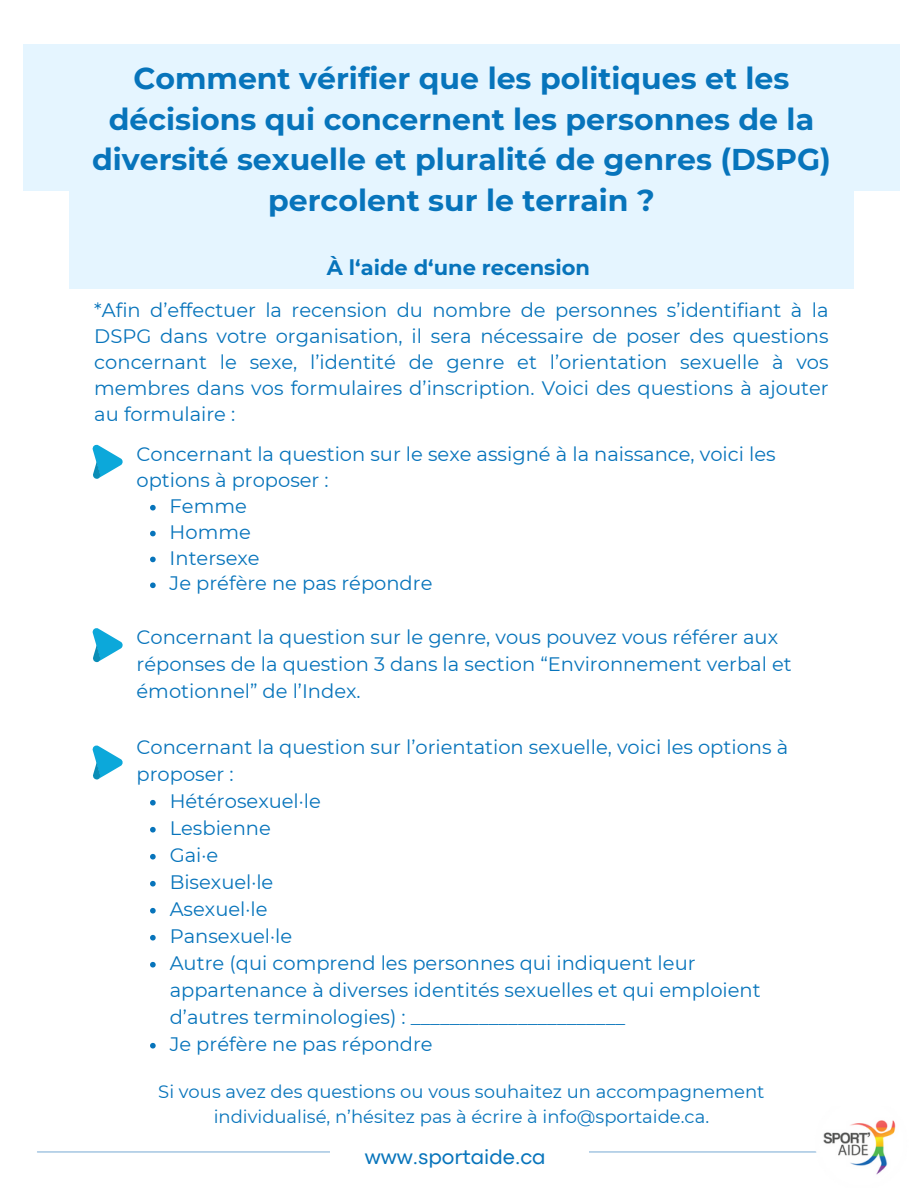
<style>
.page{position:relative;width:918px;height:1188px;background:#fff}
.page>*{position:absolute;margin:0;border:0;box-sizing:border-box;transform-origin:0 0}
.t1{font:700 30px/40.5px "Montserrat";color:#0774bb;text-align:center}
.t2{font:21.15px "Codec Pro";color:#0774bb}
.t3{font:700 21px "Montserrat";color:#0774bb}
.t4{font:19.5px/27px "Montserrat";color:#0774bb}
.t5{font:18px/24.8px "Montserrat";color:#0774bb;text-align:center}
</style>
<div class="page">
<div style="left:23px;top:44px;width:877px;height:146px;background:#e5f5ff"></div>
<div style="left:69px;top:147px;width:785px;height:142px;background:#e5f5ff"></div>
<hr style="left:37px;top:1151px;width:844px;height:2px;background:#86b3d8">
<div style="left:330px;top:1119px;width:258px;height:59px;background:#fff"></div>
<img style="left:795px;top:1120px;width:101px;height:55px">
<svg style="left:92px;top:444px;width:31px;height:35px"></svg>
<svg style="left:150px;top:505px;width:6px;height:6px"></svg>
<svg style="left:150px;top:531px;width:6px;height:5px"></svg>
<svg style="left:150px;top:557px;width:6px;height:5px"></svg>
<svg style="left:150px;top:583px;width:6px;height:5px"></svg>
<svg style="left:150px;top:800px;width:6px;height:6px"></svg>
<svg style="left:150px;top:827px;width:6px;height:6px"></svg>
<svg style="left:150px;top:854px;width:6px;height:6px"></svg>
<svg style="left:150px;top:881px;width:6px;height:6px"></svg>
<svg style="left:150px;top:908px;width:6px;height:6px"></svg>
<svg style="left:150px;top:935px;width:6px;height:6px"></svg>
<svg style="left:150px;top:962px;width:6px;height:6px"></svg>
<svg style="left:150px;top:1043px;width:6px;height:6px"></svg>
<svg style="left:92px;top:628px;width:31px;height:35px"></svg>
<svg style="left:92px;top:745px;width:31px;height:35px"></svg>
<h2 class="t1" style="left:92px;top:58px;width:740px">Comment vérifier que les politiques et les décisions qui concernent les personnes de la diversité sexuelle et pluralité de genres (DSPG) percolent sur le terrain ?</h2>
<h3 class="t3" style="left:327px;top:255px;width:265px">À l‘aide d‘une recension</h3>
<h3 class="t4" style="left:94px;top:297px;width:736px;line-height:25.8px;text-align:justify">*Afin d’effectuer la recension du nombre de personnes s’identifiant à la DSPG dans votre organisation, il sera nécessaire de poser des questions concernant le sexe, l’identité de genre et l’orientation sexuelle à vos membres dans vos formulaires d’inscription. Voici des questions à ajouter au formulaire :</h3>
<p class="t4" style="left:137px;top:441px;width:641px;line-height:25.8px">Concernant la question sur le sexe assigné à la naissance, voici les options à proposer :</p>
<p class="t4" style="left:170px;top:492px;width:79px">Femme</p>
<p class="t4" style="left:170px;top:518px;width:83px">Homme</p>
<p class="t4" style="left:170px;top:544px;width:92px">Intersexe</p>
<p class="t4" style="left:170px;top:570px;width:264px">Je préfère ne pas répondre</p>
<p class="t4" style="left:137px;top:624px;width:657px">Concernant la question sur le genre, vous pouvez vous référer aux réponses de la question 3 dans la section “Environnement verbal et émotionnel” de l’Index.</p>
<h3 class="t4" style="left:137px;top:733px;width:653px">Concernant la question sur l’orientation sexuelle, voici les options à proposer :</h3>
<h3 class="t4" style="left:170px;top:787px;width:153px">Hétérosexuel·le</h3>
<p class="t4" style="left:170px;top:814px;width:103px">Lesbienne</p>
<p class="t4" style="left:170px;top:841px;width:50px">Gai·e</p>
<p class="t4" style="left:170px;top:868px;width:105px">Bisexuel·le</p>
<p class="t4" style="left:170px;top:895px;width:99px">Asexuel·le</p>
<p class="t4" style="left:170px;top:922px;width:124px">Pansexuel·le</p>
<p class="t4" style="left:170px;top:949px;width:593px">Autre (qui comprend les personnes qui indiquent leur appartenance à diverses identités sexuelles et qui emploient d’autres terminologies) : ______________________</p>
<p class="t4" style="left:170px;top:1030px;width:265px">Je préfère ne pas répondre</p>
<p class="t5" style="left:158px;top:1079px;width:608px">Si vous avez des questions ou vous souhaitez un accompagnement individualisé, n’hésitez pas à écrire à info@sportaide.ca.</p>
<p class="t2" style="left:365px;top:1149px;width:182px">www.sportaide.ca</p>
</div>
